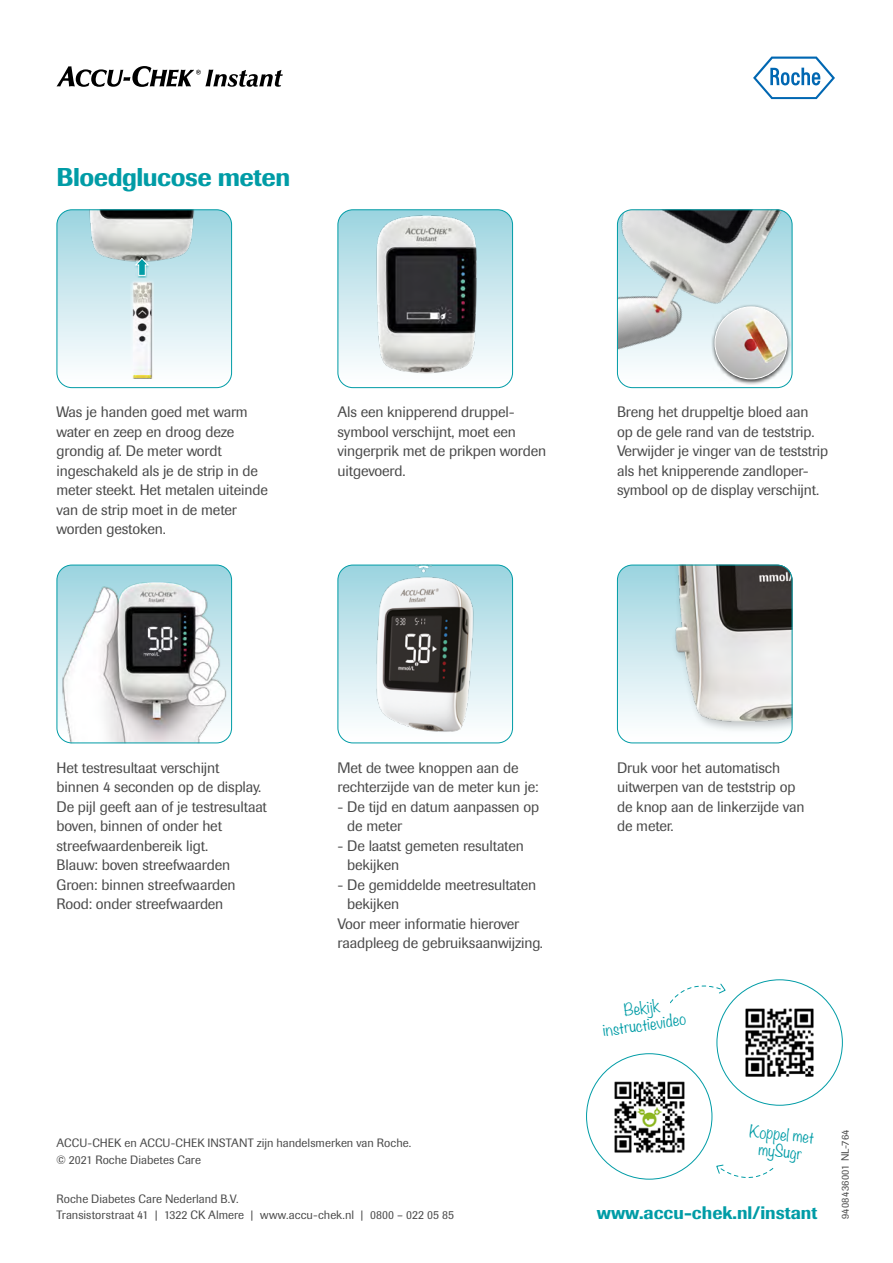
<style>
.page{position:relative;width:893px;height:1263px;background:#fff}
.page>*{position:absolute;margin:0;border:0;box-sizing:border-box;transform-origin:0 0}
.t1{font:500 25.5px "Imago Std";letter-spacing:-.02em;color:#009ca6}
.t2{font:500 18px "Imago Std";color:#009ca6}
.t3{font:15px/19.5px "Imago Std";letter-spacing:-.01em;color:#4a4a4a}
.t4{font:300 15px/17px "Noteworthy";color:#009ca6;text-align:center}
.t5{font:12px/16.5px "Imago Std";letter-spacing:.005em;color:#4a4a4a}
.t6{font:10.5px "Imago Std";letter-spacing:.025em;color:#4a4a4a}
</style>
<div class="page">
<svg style="left:670px;top:983px;width:56px;height:21px"></svg>
<svg style="left:716px;top:1164px;width:58px;height:14px"></svg>
<img style="left:614px;top:1081px;width:71px;height:72px">
<img style="left:745px;top:1008px;width:69px;height:69px">
<svg style="left:753px;top:57px;width:82px;height:42px"></svg>
<svg style="left:56px;top:66px;width:227px;height:21px"></svg>
<svg style="left:338px;top:211px;width:175px;height:177px"></svg>
<img style="left:357px;top:211px;width:139px;height:175px">
<div style="left:338px;top:209px;width:175px;height:179px;border:1px solid #009ca6;border-radius:15px"></div>
<svg style="left:338px;top:565px;width:175px;height:178px"></svg>
<img style="left:359px;top:567px;width:133px;height:174px">
<div style="left:338px;top:565px;width:175px;height:178px;border:1px solid #009ca6;border-radius:15px"></div>
<img style="left:57px;top:565px;width:175px;height:178px">
<div style="left:57px;top:565px;width:175px;height:178px;border:1px solid #009ca6;border-radius:15px"></div>
<svg style="left:57px;top:210px;width:175px;height:178px"></svg>
<img style="left:617px;top:209px;width:175px;height:179px">
<div style="left:617px;top:209px;width:175px;height:179px;border:1px solid #009ca6;border-radius:15px"></div>
<div style="left:710px;top:304px;width:81px;height:81px;background:#000;opacity:.75"></div>
<img style="left:715px;top:307px;width:72px;height:72px;border-radius:36px">
<div style="left:714px;top:306px;width:73px;height:73px;border:1px solid #fff;border-radius:50%"></div>
<svg style="left:617px;top:565px;width:13px;height:178px"></svg>
<img style="left:630px;top:565px;width:162px;height:178px">
<div style="left:617px;top:565px;width:175px;height:178px;border:1px solid #009ca6;border-radius:15px"></div>
<h1 class="t1" style="left:57px;top:161px;width:235px">Bloedglucose meten</h1>
<p class="t3" style="left:57px;top:402px;width:213px">Was je handen goed met warm water en zeep en droog deze grondig af. De meter wordt ingeschakeld als je de strip in de meter steekt. Het metalen uiteinde van de strip moet in de meter worden gestoken.</p>
<p class="t3" style="left:617px;top:402px;width:213px">Breng het druppeltje bloed aan<br>op de gele rand van de teststrip.<br>Verwijder je vinger van de teststrip als het knipperende zandloper&shy;symbool op de display verschijnt.</p>
<p class="t3" style="left:338px;top:402px;width:210px">Als een knipperend druppel&shy;symbool verschijnt, moet een vingerprik met de prikpen worden uitgevoerd.</p>
<p class="t3" style="left:57px;top:758px;width:212px">Het testresultaat verschijnt<br>binnen 4 seconden op de display.<br>De pijl geeft aan of je testresultaat boven, binnen of onder het streefwaardenbereik ligt.<br>Blauw: boven streefwaarden<br>Groen: binnen streefwaarden<br>Rood: onder streefwaarden</p>
<p class="t3" style="left:338px;top:758px;width:202px">Met de twee knoppen aan de rechterzijde van de meter kun je:</p>
<p class="t3" style="left:347px;top:797px;width:194px;text-indent:-10px">- De tijd en datum aanpassen op de meter</p>
<p class="t3" style="left:347px;top:836px;width:178px;text-indent:-10px">- De laatst gemeten resultaten bekijken</p>
<p class="t3" style="left:338px;top:875px;width:200px">- De gemiddelde meetresultaten</p>
<p class="t3" style="left:347px;top:894px;width:54px">bekijken</p>
<p class="t3" style="left:338px;top:914px;width:183px">Voor meer informatie hierover</p>
<p class="t3" style="left:338px;top:933px;width:207px">raadpleeg de gebruiksaanwijzing.</p>
<p class="t5" style="left:57px;top:1135px;width:356px">ACCU-CHEK en ACCU-CHEK INSTANT zijn handelsmerken van Roche. © 2021 Roche Diabetes Care</p>
<p class="t5" style="left:57px;top:1190px;width:399px">Roche Diabetes Care Nederland B.V.<br>Transistorstraat 41 | 1322 CK Almere | www.accu-chek.nl | 0800 – 022 05 85</p>
<p class="t3" style="left:617px;top:758px;width:189px">Druk voor het automatisch uitwerpen van de teststrip op de knop aan de linkerzijde van de meter.</p>
<p class="t4" style="left:599px;top:1005px;width:85px;rotate:-8deg">Bekijk instructievideo</p>
<p class="t4" style="left:751px;top:1122px;width:66px;rotate:6deg">Koppel met mySugr</p>
<p class="t2" style="left:597px;top:1202px;width:222px">www.accu-chek.nl/instant</p>
<p class="t6" style="left:839px;top:1219px;width:91px;rotate:-90deg">9408436001 NL-764</p>
</div>
